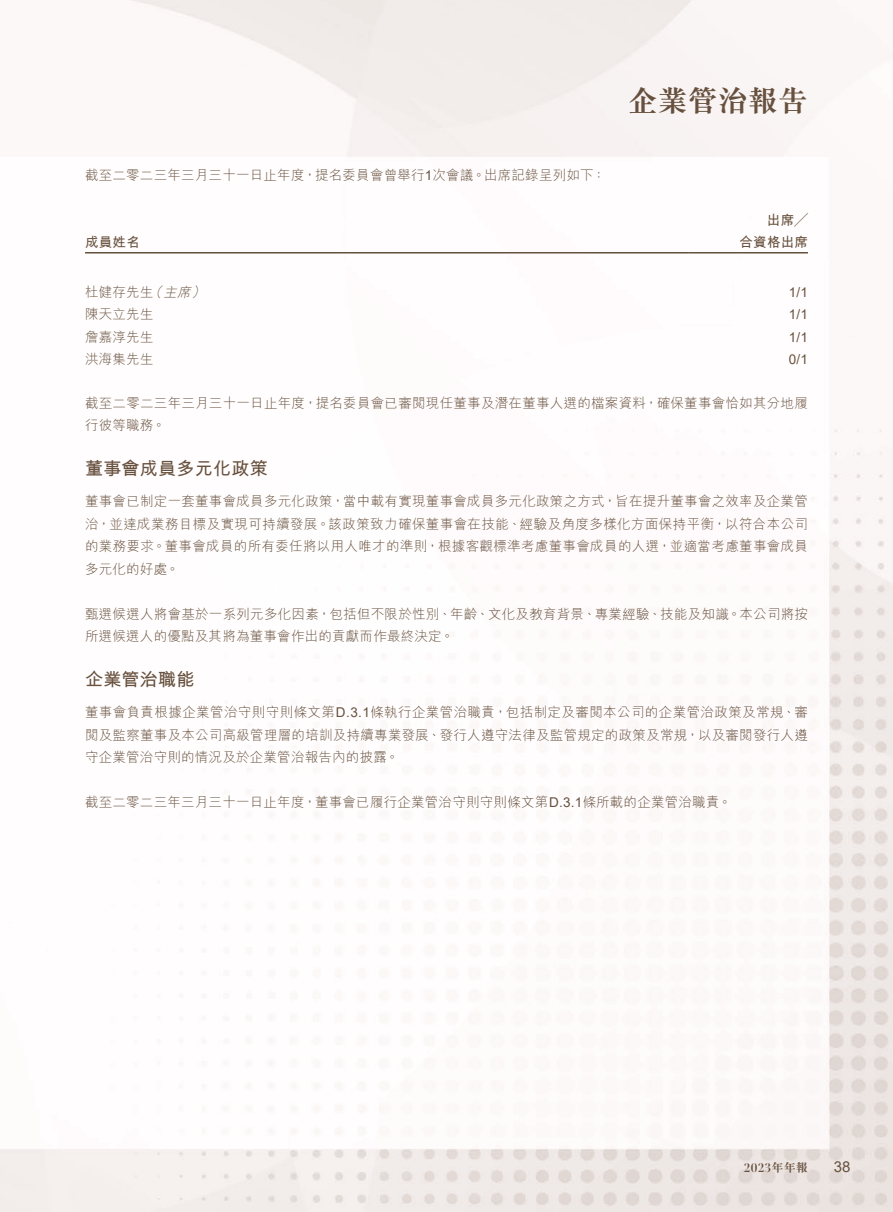
<style>
.page{position:relative;width:893px;height:1212px;background:#fff}
.page>*{position:absolute;margin:0;border:0;box-sizing:border-box;transform-origin:0 0}
.t1{font:700 30px "M Sung HK";color:#67503d}
.t2{font:700 18px "M Hei HK";letter-spacing:.015em;color:#67503d}
.t3{font:15px "Arial";color:#67503d}
.t4{font:300 13.5px/22.5px "M Hei HK";letter-spacing:.02em;color:#67503d}
.t5{font:700 13.5px/22.5px "M Hei HK";letter-spacing:.015em;color:#67503d;text-align:right}
.t6{font:13.5px "Arial";color:#67503d}
.t7{font:700 12px "Didot LT Std";color:#67503d}
.s1{font-family:"Arial";font-weight:400}
.s2{font-style:italic}
.s3{font-family:"M Sung HK"}
</style>
<div class="page">
<img style="left:0;top:0;width:893px;height:1212px">
<hr style="left:85px;top:252px;width:604px;height:1px;background:#67503d">
<hr style="left:689px;top:252px;width:119px;height:1px;background:#67503d">
<p class="t4" style="left:85px;top:163px;width:522px">截至二零二三年三月三十一日止年度，提名委員會曾舉行<span class="s1">1</span>次會議。出席記錄呈列如下：</p>
<p class="t5" style="left:85px;top:230px;width:56px">成員姓名</p>
<h1 class="t1" style="left:628px;top:80px;width:181px">企業管治報告</h1>
<p class="t5" style="left:739px;top:208px;width:70px">出席╱<br>合資格出席</p>
<p class="t4" style="left:85px;top:280px;width:126px">杜健存先生<span class="s2">（主席）</span></p>
<p class="t6" style="left:789px;top:283px;width:21px">1/1</p>
<p class="t4" style="left:85px;top:303px;width:70px">陳天立先生</p>
<p class="t6" style="left:789px;top:305px;width:21px">1/1</p>
<p class="t4" style="left:85px;top:325px;width:70px">詹嘉淳先生</p>
<p class="t6" style="left:789px;top:328px;width:21px">1/1</p>
<p class="t4" style="left:85px;top:348px;width:70px">洪海集先生</p>
<p class="t6" style="left:789px;top:350px;width:21px">0/1</p>
<p class="t4" style="left:85px;top:391px;width:724px">截至二零二三年三月三十一日止年度，提名委員會已審閱現任董事及潛在董事人選的檔案資料，確保董事會恰如其分地履行彼等職務。</p>
<h2 class="t2" style="left:85px;top:455px;width:184px">董事會成員多元化政策</h2>
<p class="t4" style="left:85px;top:489px;width:725px;text-align:justify">董事會已制定一套董事會成員多元化政策，當中載有實現董事會成員多元化政策之方式，旨在提升董事會之效率及企業管治，並達成業務目標及實現可持續發展。該政策致力確保董事會在技能、經驗及角度多樣化方面保持平衡，以符合本公司的業務要求。董事會成員的所有委任將以用人唯才的準則，根據客觀標準考慮董事會成員的人選，並適當考慮董事會成員多元化的好處。</p>
<p class="t4" style="left:85px;top:602px;width:725px">甄選候選人將會基於一系列元多化因素，包括但不限於性別、年齡、文化及教育背景、專業經驗、技能及知識。本公司將按所選候選人的優點及其將為董事會作出的貢獻而作最終決定。</p>
<h2 class="t2" style="left:85px;top:666px;width:111px">企業管治職能</h2>
<p class="t4" style="left:85px;top:700px;width:724px;text-align:justify">董事會負責根據企業管治守則守則條文第<span class="s1">D.3.1</span>條執行企業管治職責，包括制定及審閱本公司的企業管治政策及常規、審閱及監察董事及本公司高級管理層的培訓及持續專業發展、發行人遵守法律及監管規定的政策及常規，以及審閱發行人遵守企業管治守則的情況及於企業管治報告內的披露。</p>
<p class="t4" style="left:85px;top:790px;width:648px">截至二零二三年三月三十一日止年度，董事會已履行企業管治守則守則條文第<span class="s1">D.3.1</span>條所載的企業管治職責。</p>
<p class="t7" style="left:744px;top:1160px;width:65px">2023<span class="s3">年年報</span></p>
<p class="t3" style="left:834px;top:1156px;width:18px">38</p>
</div>
